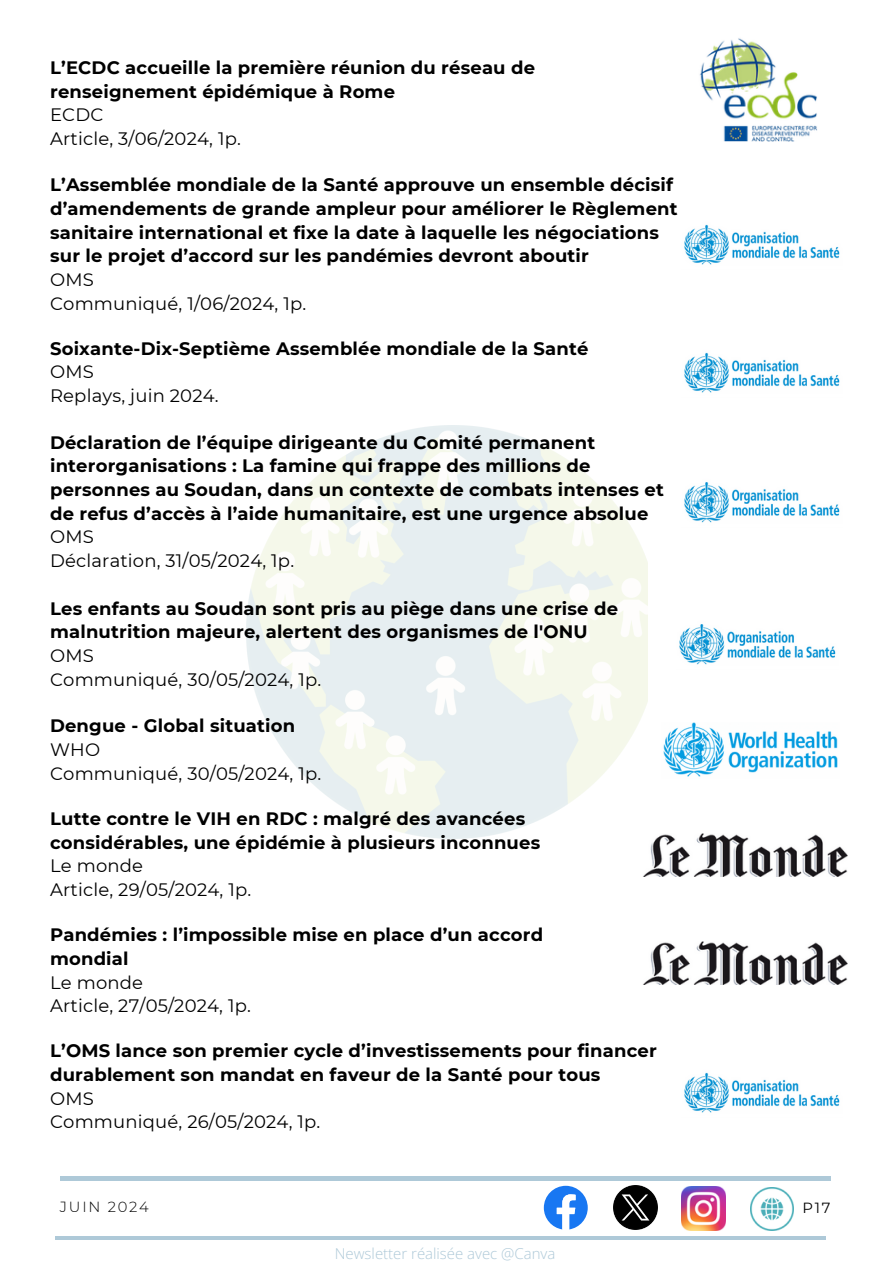
<style>
.page{position:relative;width:894px;height:1264px;background:#fff}
.page>*{position:absolute;margin:0;border:0;box-sizing:border-box;transform-origin:0 0}
.t1{font:700 18px/23.7px "Montserrat";letter-spacing:.01em;color:#000}
.t2{font:18px/23.7px "Montserrat";letter-spacing:.01em;color:#000}
.t3{font:300 15px "Open Sans";color:#aec9d8}
.t4{font:300 14.7px "Montserrat";letter-spacing:.12em;color:#000}
.t5{font:14.7px "Montserrat";color:#000}
.s1{font-weight:400}
.s2{font-weight:700}
</style>
<div class="page">
<img style="left:750px;top:1187px;width:43px;height:43px">
<img style="left:681px;top:1186px;width:44px;height:44px">
<img style="left:613px;top:1185px;width:44px;height:44px">
<svg style="left:543px;top:1185px;width:44px;height:44px"></svg>
<hr style="left:60px;top:1176px;width:769px;height:4px;background:#aec9d8">
<hr style="left:56px;top:1236px;width:769px;height:3px;background:#aec9d8">
<img style="left:663px;top:722px;width:175px;height:55px">
<img style="left:699px;top:38px;width:118px;height:104px">
<img style="left:643px;top:941px;width:204px;height:43px">
<img style="left:679px;top:624px;width:157px;height:41px">
<img style="left:684px;top:482px;width:156px;height:41px">
<img style="left:684px;top:352px;width:156px;height:41px">
<img style="left:684px;top:224px;width:156px;height:41px">
<img style="left:643px;top:834px;width:204px;height:42px">
<img style="left:684px;top:1072px;width:156px;height:41px">
<h1 class="t1" style="left:50px;top:56px;width:486px">L’ECDC accueille la première réunion du réseau de renseignement épidémique à Rome<br><span class="s1">ECDC<br>Article, 3/06/2024, 1p.</span></h1>
<p class="t1" style="left:50px;top:173px;width:628px">L’Assemblée mondiale de la Santé approuve un ensemble décisif d’amendements de grande ampleur pour améliorer le Règlement sanitaire international et fixe la date à laquelle les négociations sur le projet d’accord sur les pandémies devront aboutir<br><span class="s1">OMS<br>Communiqué, 1/06/2024, 1p.</span></p>
<p class="t1" style="left:50px;top:336px;width:539px">Soixante-Dix-Septième Assemblée mondiale de la Santé<br><span class="s1">OMS<br>Replays, juin 2024.</span></p>
<p class="t1" style="left:50px;top:430px;width:615px">Déclaration de l’équipe dirigeante du Comité permanent interorganisations : La famine qui frappe des millions de personnes au Soudan, dans un contexte de combats intenses et de refus d’accès à l’aide humanitaire, est une urgence absolue <span class="s1">OMS<br>Déclaration, 31/05/2024, 1p.</span></p>
<h1 class="t1" style="left:50px;top:596px;width:569px">Les enfants au Soudan sont pris au piège dans une crise de malnutrition majeure, alertent des organismes de l'ONU <span class="s1">OMS<br>Communiqué, 30/05/2024, 1p.</span></h1>
<p class="t2" style="left:50px;top:714px;width:272px"><span class="s2">Dengue - Global situation<br></span>WHO<br>Communiqué, 30/05/2024, 1p.</p>
<h1 class="t1" style="left:50px;top:806px;width:491px">Lutte contre le VIH en RDC : malgré des avancées considérables, une épidémie à plusieurs inconnues <span class="s1">Le monde<br>Article, 29/05/2024, 1p.</span></h1>
<p class="t1" style="left:50px;top:922px;width:494px">Pandémies : l’impossible mise en place d’un accord mondial<br><span class="s1">Le monde<br>Article, 27/05/2024, 1p.</span></p>
<h1 class="t1" style="left:50px;top:1039px;width:608px">L’OMS lance son premier cycle d’investissements pour financer durablement son mandat en faveur de la Santé pour tous<br><span class="s1">OMS<br>Communiqué, 26/05/2024, 1p.</span></h1>
<p class="t4" style="left:60px;top:1197px;width:90px">JUIN 2024</p>
<h1 class="t5" style="left:802px;top:1198px;width:30px">P17</h1>
<p class="t3" style="left:335px;top:1242px;width:222px">Newsletter réalisée avec @Canva</p>
</div>
